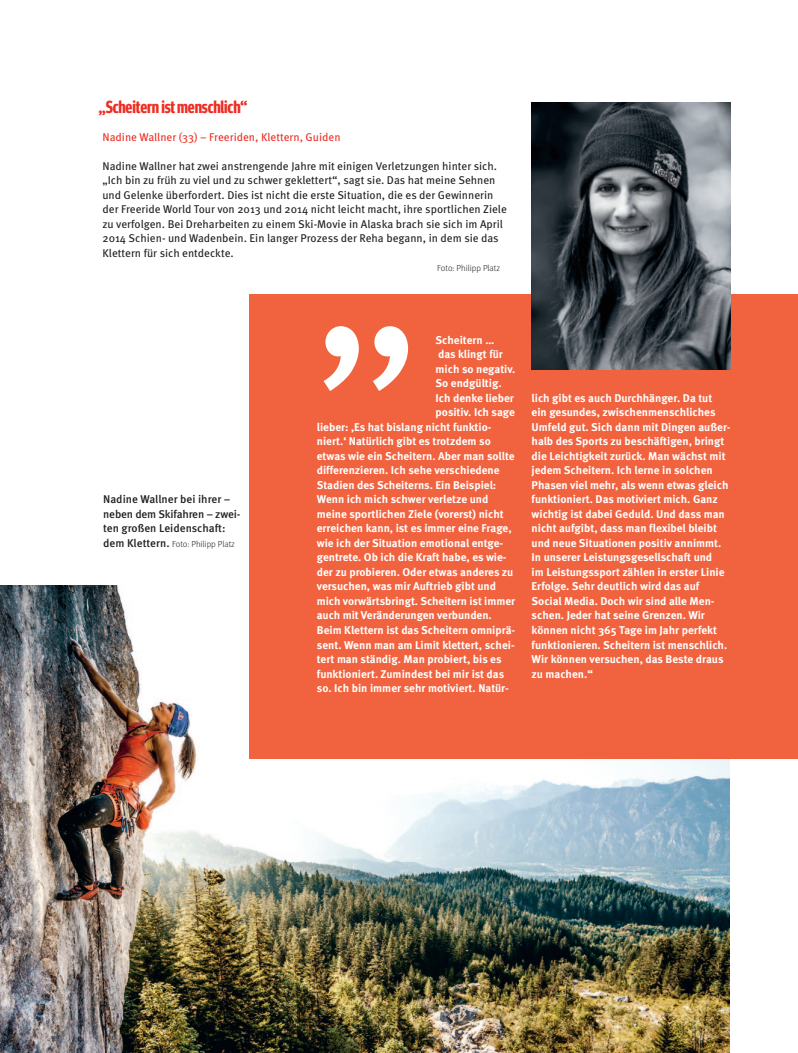
<style>
.page{position:relative;width:798px;height:1053px;background:#fff}
.page>*{position:absolute;margin:0;border:0;box-sizing:border-box;transform-origin:0 0}
.t1{font:300 311.62px "Meta OT";color:#fff}
.t2{font:700 17.5px "Meta Headline OT Comp";letter-spacing:-.01em;color:#ee2e22}
.t3{font:700 11.25px/14.5px "Meta OT";color:#fff}
.t4{font:11.25px/14.5px "Meta OT";color:#231f20}
.t5{font:500 11.25px/14.5px "Meta OT";color:#231f20}
.t6{font:11.25px "Meta OT";color:#ee2e22}
.t7{font:300 8.75px "Meta OT";color:#231f20}
.s1{font-weight:500;font-size:11.25px}
</style>
<div class="page">
<img style="left:0;top:585px;width:729px;height:467px">
<div style="left:250px;top:294px;width:547px;height:464px;background:#f1633f"></div>
<img style="left:531px;top:103px;width:199px;height:267px">
<p class="t2" style="left:99px;top:100px;width:150px">„Scheitern ist menschlich“</p>
<p class="t6" style="left:102px;top:132px;width:239px">Nadine Wallner (33) – Freeriden, Klettern, Guiden</p>
<p class="t4" style="left:102px;top:159px;width:405px">Nadine Wallner hat zwei anstrengende Jahre mit einigen Verletzungen hinter sich. „Ich bin zu früh zu viel und zu schwer geklettert“, sagt sie. Das hat meine Sehnen und Gelenke überfordert. Dies ist nicht die erste Situation, die es der Gewinnerin der Freeride World Tour von 2013 und 2014 nicht leicht macht, ihre sportlichen Ziele zu verfolgen. Bei Dreharbeiten zu einem Ski-Movie in Alaska brach sie sich im April 2014 Schien- und Wadenbein. Ein langer Prozess der Reha begann, in dem sie das Klettern für sich entdeckte.</p>
<p class="t7" style="left:437px;top:265px;width:64px">Foto: Philipp Platz</p>
<p class="t5" style="left:103px;top:493px;width:139px">Nadine Wallner bei ihrer – neben dem Skifahren – zwei&shy;ten großen Leidenschaft:</p>
<p class="t7" style="left:103px;top:540px;width:133px"><span class="s1">dem Klettern.</span> Foto: Philipp Platz</p>
<p class="t1" style="left:310px;top:126px;width:116px">„</p>
<p class="t3" style="left:435px;top:333px;width:60px">Scheitern …</p>
<p class="t3" style="left:438px;top:348px;width:66px">das klingt für</p>
<p class="t3" style="left:435px;top:362px;width:81px">mich so negativ.</p>
<p class="t3" style="left:435px;top:377px;width:68px">So endgültig.</p>
<p class="t3" style="left:435px;top:391px;width:80px">Ich denke lieber</p>
<p class="t3" style="left:435px;top:406px;width:81px">positiv. Ich sage</p>
<p class="t3" style="left:317px;top:420px;width:176px">lieber: ‚Es hat bislang nicht funktio-</p>
<p class="t3" style="left:317px;top:435px;width:175px">niert.‘ Natürlich gibt es trotzdem so</p>
<p class="t3" style="left:317px;top:449px;width:199px">etwas wie ein Scheitern. Aber man sollte</p>
<p class="t3" style="left:317px;top:464px;width:184px">differenzieren. Ich sehe verschiedene</p>
<p class="t3" style="left:317px;top:478px;width:181px">Stadien des Scheiterns. Ein Beispiel:</p>
<p class="t3" style="left:317px;top:493px;width:173px">Wenn ich mich schwer verletze und</p>
<p class="t3" style="left:317px;top:507px;width:188px">meine sportlichen Ziele (vorerst) nicht</p>
<p class="t3" style="left:317px;top:522px;width:196px">erreichen kann, ist es immer eine Frage,</p>
<p class="t3" style="left:317px;top:536px;width:188px">wie ich der Situation emotional entge-</p>
<p class="t3" style="left:317px;top:551px;width:191px">gentrete. Ob ich die Kraft habe, es wie-</p>
<p class="t3" style="left:317px;top:565px;width:198px">der zu probieren. Oder etwas anderes zu</p>
<p class="t3" style="left:317px;top:580px;width:181px">versuchen, was mir Auftrieb gibt und</p>
<p class="t3" style="left:317px;top:594px;width:200px">mich vorwärtsbringt. Scheitern ist immer</p>
<p class="t3" style="left:317px;top:609px;width:176px">auch mit Veränderungen verbunden.</p>
<p class="t3" style="left:317px;top:623px;width:200px">Beim Klettern ist das Scheitern omniprä&shy;sent. Wenn man am Limit klettert, schei&shy;tert man ständig. Man probiert, bis es funktioniert. Zumindest bei mir ist das so. Ich bin immer sehr motiviert. Natür-</p>
<p class="t3" style="left:531px;top:391px;width:182px">lich gibt es auch Durchhänger. Da tut</p>
<p class="t3" style="left:531px;top:406px;width:200px">ein gesundes, zwischenmenschliches Umfeld gut. Sich dann mit Dingen außer&shy;halb des Sports zu beschäftigen, bringt die Leichtigkeit zurück. Man wächst mit jedem Scheitern. Ich lerne in solchen Phasen viel mehr, als wenn etwas gleich funktioniert. Das motiviert mich. Ganz wichtig ist dabei Geduld. Und dass man nicht aufgibt, dass man flexibel bleibt und neue Situationen positiv annimmt.<br>In unserer Leistungsgesellschaft und</p>
<p class="t3" style="left:531px;top:565px;width:194px">im Leistungssport zählen in erster Linie<br>Erfolge. Sehr deutlich wird das auf</p>
<p class="t3" style="left:531px;top:594px;width:184px">Social Media. Doch wir sind alle Men&shy;schen. Jeder hat seine Grenzen. Wir</p>
<p class="t3" style="left:531px;top:623px;width:197px">können nicht 365 Tage im Jahr perfekt funktionieren. Scheitern ist menschlich.<br>Wir können versuchen, das Beste draus zu machen.“</p>
</div>
